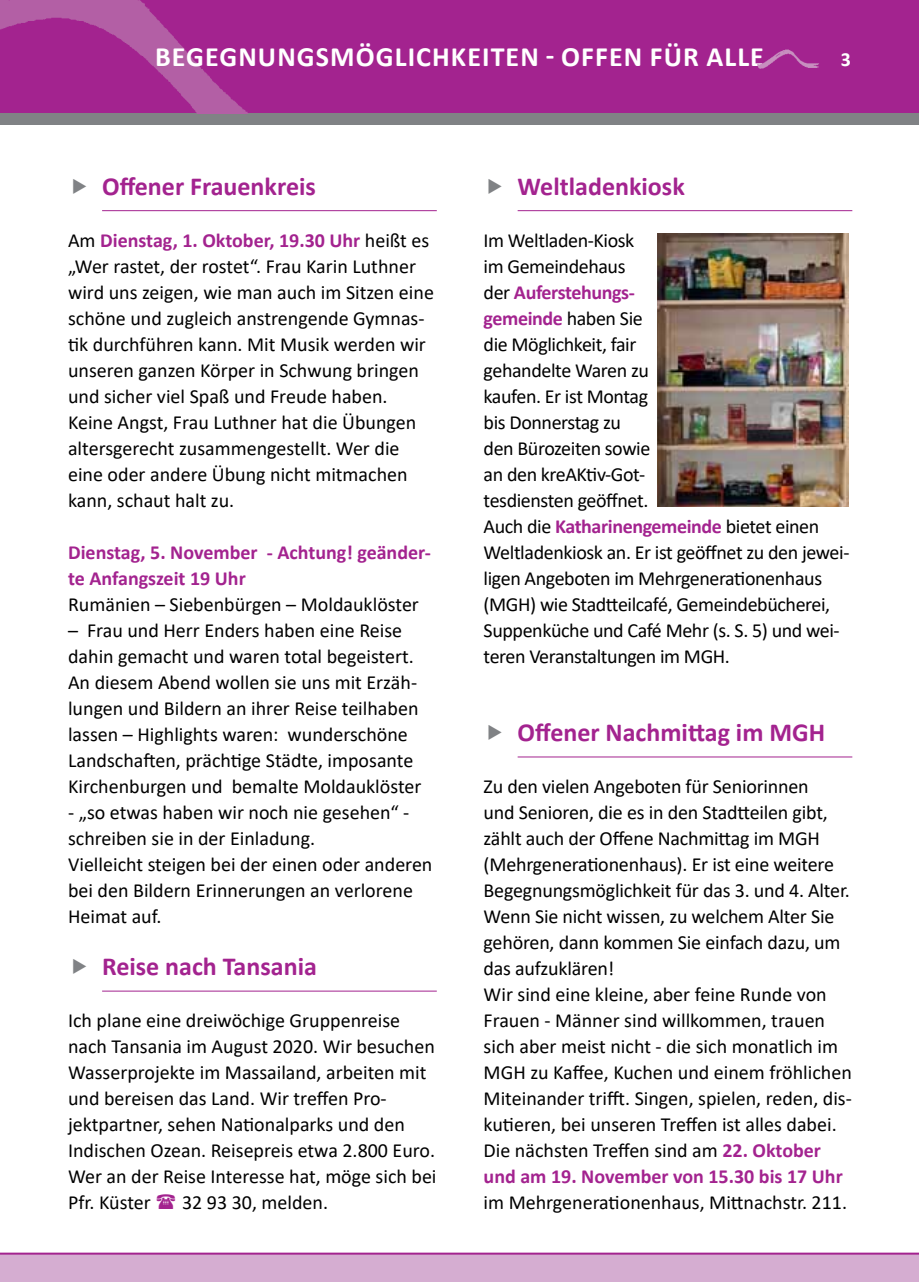
<style>
.page{position:relative;width:919px;height:1282px;background:#fff}
.page>*{position:absolute;margin:0;border:0;box-sizing:border-box;transform-origin:0 0}
.t1{font:700 28px "Calibri";letter-spacing:.04em;color:#fff}
.t2{font:700 26px "Calibri";color:#a3238f}
.t3{font:20px/26px "Calibri";color:#000}
.t4{font:20px/26px "Calibri";letter-spacing:-.02em;color:#000}
.t5{font:700 20px/26px "Calibri";color:#a3238f}
.t6{font:700 20px "Calibri";color:#fff}
.s1{font-weight:700;color:#a3238f}
</style>
<div class="page">
<div style="left:0;top:1253px;width:918px;height:28px;background:#d5add1"></div>
<div style="left:0;top:0;width:918px;height:113px;background:#a3238f"></div>
<div style="left:0;top:113px;width:918px;height:12px;background:#808285"></div>
<hr style="left:0;top:1252px;width:918px;height:2px;background:#a3238f">
<img style="left:0;top:0;width:248px;height:113px">
<hr style="left:102px;top:210px;width:335px;height:1px;background:#a3238f">
<hr style="left:102px;top:990px;width:335px;height:1px;background:#a3238f">
<hr style="left:517px;top:210px;width:335px;height:1px;background:#a3238f">
<hr style="left:517px;top:756px;width:335px;height:1px;background:#a3238f">
<img style="left:757px;top:49px;width:62px;height:20px">
<img style="left:657px;top:233px;width:191px;height:273px">
<h1 class="t1" style="left:155px;top:37px;width:610px">Begegnungsmöglichkeiten - offen für alle</h1>
<p class="t6" style="left:840px;top:45px;width:12px">3</p>
<h2 class="t2" style="left:102px;top:167px;width:215px">Offener Frauenkreis</h2>
<p class="t3" style="left:68px;top:226px;width:367px">Am <span class="s1">Dienstag, 1. Oktober, 19.30 Uhr</span> heißt es „Wer rastet, der rostet“. Frau Karin Luthner wird uns zeigen, wie man auch im Sitzen eine schöne und zugleich anstrengende Gymnas&shy;tik durchführen kann. Mit Musik werden wir unseren ganzen Körper in Schwung bringen und sicher viel Spaß und Freude haben.<br>Keine Angst, Frau Luthner hat die Übungen altersgerecht zusammengestellt. Wer die eine oder andere Übung nicht mitmachen kann, schaut halt zu.</p>
<p class="t5" style="left:68px;top:539px;width:364px">Dienstag, 5. November - Achtung! geänder&shy;te Anfangszeit 19 Uhr</p>
<p class="t3" style="left:68px;top:590px;width:352px">Rumänien – Siebenbürgen – Moldauklöster</p>
<p class="t3" style="left:68px;top:616px;width:355px">– Frau und Herr Enders haben eine Reise dahin gemacht und waren total begeistert.<br>An diesem Abend wollen sie uns mit Erzäh&shy;lungen und Bildern an ihrer Reise teilhaben lassen – Highlights waren: wunderschöne Landschaften, prächtige Städte, imposante Kirchenburgen und bemalte Moldauklöster</p>
<p class="t3" style="left:68px;top:798px;width:366px">- „so etwas haben wir noch nie gesehen“ - schreiben sie in der Einladung.<br>Vielleicht steigen bei der einen oder anderen bei den Bildern Erinnerungen an verlorene Heimat auf.</p>
<h2 class="t2" style="left:102px;top:947px;width:216px">Reise nach Tansania</h2>
<p class="t3" style="left:68px;top:1006px;width:370px">Ich plane eine dreiwöchige Gruppenreise nach Tansania im August 2020. Wir besuchen Wasserprojekte im Massailand, arbeiten mit und bereisen das Land. Wir treffen Pro&shy;jektpartner, sehen Nationalparks und den Indischen Ozean. Reisepreis etwa 2.800 Euro.<br>Wer an der Reise Interesse hat, möge sich bei Pfr. Küster</p>
<p class="t3" style="left:182px;top:1188px;width:147px">32 93 30, melden.</p>
<h2 class="t2" style="left:517px;top:167px;width:169px">Weltladenkiosk</h2>
<p class="t4" style="left:483px;top:226px;width:367px">Im Weltladen-Kiosk<br>im Gemeindehaus<br>der <span class="s1">Auferstehungs-<br>gemeinde</span> haben Sie<br>die Möglichkeit, fair<br>gehandelte Waren zu<br>kaufen. Er ist Montag<br>bis Donnerstag zu<br>den Bürozeiten sowie<br>an den kreAKtiv-Got-<br>tesdiensten geöffnet.<br>Auch die <span class="s1">Katharinengemeinde</span> bietet einen<br>Weltladenkiosk an. Er ist geöffnet zu den jewei&shy;ligen Angeboten im Mehrgenerationenhaus (MGH) wie Stadtteilcafé, Gemeindebücherei,<br>Suppenküche und Café Mehr (s. S. 5) und wei&shy;teren Veranstaltungen im MGH.</p>
<h2 class="t2" style="left:517px;top:713px;width:270px">Offener Nachmittag im MGH</h2>
<p class="t3" style="left:483px;top:772px;width:370px">Zu den vielen Angeboten für Seniorinnen<br>und Senioren, die es in den Stadtteilen gibt, zählt auch der Offene Nachmittag im MGH (Mehrgenerationenhaus). Er ist eine weitere Begegnungsmöglichkeit für das 3. und 4. Alter.<br>Wenn Sie nicht wissen, zu welchem Alter Sie gehören, dann kommen Sie einfach dazu, um das aufzuklären!<br>Wir sind eine kleine, aber feine Runde von Frauen - Männer sind willkommen, trauen sich aber meist nicht - die sich monatlich im MGH zu Kaffee, Kuchen und einem fröhlichen Miteinander trifft. Singen, spielen, reden, dis&shy;kutieren, bei unseren Treffen ist alles dabei.<br>Die nächsten Treffen sind am <span class="s1">22. Oktober und am 19. November von 15.30 bis 17 Uhr</span></p>
<p class="t3" style="left:483px;top:1188px;width:365px">im Mehrgenerationenhaus, Mittnachstr. 211.</p>
</div>
